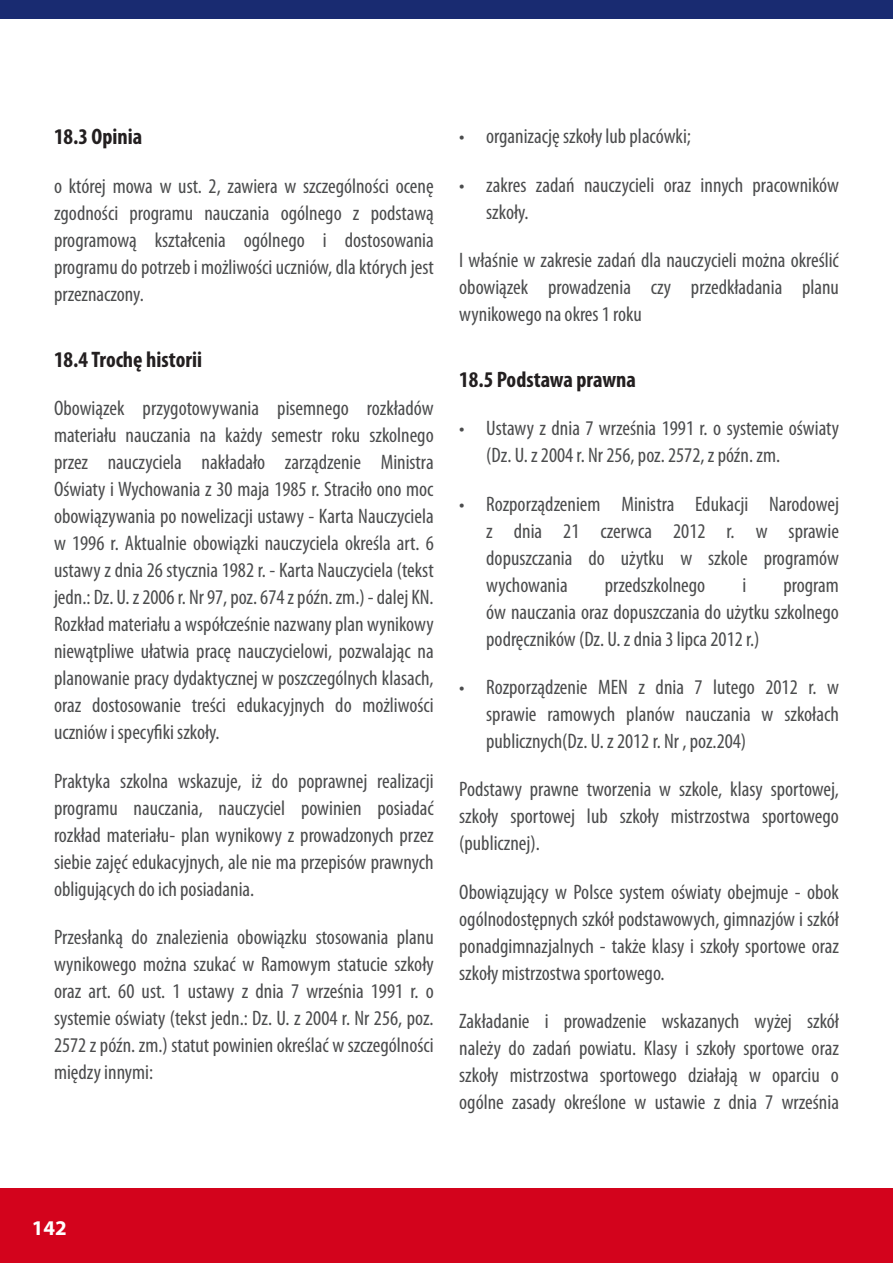
<style>
.page{position:relative;width:893px;height:1263px;background:#fff}
.page>*{position:absolute;margin:0;border:0;box-sizing:border-box;transform-origin:0 0}
.naglowki_w_tekscie{font:700 condensed 22.5px "Myriad Pro";color:#231f20}
.treść{font:condensed 21px/27px "Myriad Pro";color:#4b4c4d;text-align:justify}
.t1{font:700 21px "Myriad Pro";color:#fff}
</style>
<div class="page">
<div style="left:0;top:1188px;width:893px;height:75px;background:#d3031c"></div>
<div style="left:0;top:0;width:893px;height:18px;background:#192b71"></div>
<hr style="left:892px;top:1188px;width:1px;height:75px;background:#4b4c4d">
<p class="naglowki_w_tekscie" style="left:54px;top:123px;width:90px">18.3 Opinia</p>
<p class="treść" style="left:54px;top:172px;width:381px">o której mowa w ust. 2, zawiera w szczególności ocenę zgodności programu nauczania ogólnego z podstawą programową kształcenia ogólnego i dostosowania programu do potrzeb i możliwości uczniów, dla których jest przeznaczony.</p>
<p class="naglowki_w_tekscie" style="left:54px;top:345px;width:150px">18.4 Trochę historii</p>
<p class="treść" style="left:54px;top:395px;width:381px">Obowiązek przygotowywania pisemnego rozkładów materiału nauczania na każdy semestr roku szkolnego przez nauczyciela nakładało zarządzenie Ministra Oświaty i Wychowania z 30 maja 1985 r. Straciło ono moc obowiązywania po nowelizacji ustawy - Karta Nauczyciela w 1996 r. Aktualnie obowiązki nauczyciela określa art. 6 ustawy z dnia 26 stycznia 1982 r. - Karta Nauczyciela (tekst jedn.: Dz. U. z 2006 r. Nr 97, poz. 674 z późn. zm.) - dalej KN.<br>Rozkład materiału a współcześnie nazwany plan wynikowy niewątpliwe ułatwia pracę nauczycielowi, pozwalając na planowanie pracy dydaktycznej w poszczególnych klasach, oraz dostosowanie treści edukacyjnych do możliwości uczniów i specyfiki szkoły.</p>
<p class="treść" style="left:54px;top:767px;width:381px">Praktyka szkolna wskazuje, iż do poprawnej realizacji programu nauczania, nauczyciel powinien posiadać rozkład materiału- plan wynikowy z prowadzonych przez siebie zajęć edukacyjnych, ale nie ma przepisów prawnych obligujących do ich posiadania.</p>
<p class="treść" style="left:54px;top:923px;width:381px">Przesłanką do znalezienia obowiązku stosowania planu wynikowego można szukać w Ramowym statucie szkoły oraz art. 60 ust. 1 ustawy z dnia 7 września 1991 r. o systemie oświaty (tekst jedn.: Dz. U. z 2004 r. Nr 256, poz.<br>2572 z późn. zm.) statut powinien określać w szczególności między innymi:</p>
<p class="treść" style="left:486px;top:123px;width:206px">organizację szkoły lub placówki;</p>
<p class="treść" style="left:486px;top:171px;width:354px">zakres zadań nauczycieli oraz innych pracowników szkoły.</p>
<p class="treść" style="left:459px;top:246px;width:381px">I właśnie w zakresie zadań dla nauczycieli można określić obowiązek prowadzenia czy przedkładania planu wynikowego na okres 1 roku</p>
<p class="treść" style="left:459px;top:123px;width:7px">•</p>
<p class="treść" style="left:459px;top:171px;width:7px">•</p>
<p class="naglowki_w_tekscie" style="left:459px;top:366px;width:178px">18.5 Podstawa prawna</p>
<p class="treść" style="left:486px;top:415px;width:354px">Ustawy z dnia 7 września 1991 r. o systemie oświaty (Dz. U. z 2004 r. Nr 256, poz. 2572, z późn. zm.</p>
<p class="treść" style="left:486px;top:490px;width:354px">Rozporządzeniem Ministra Edukacji Narodowej z dnia 21 czerwca 2012 r. w sprawie dopuszczania do użytku w szkole programów wychowania</p>
<p class="treść" style="left:459px;top:415px;width:7px">•</p>
<p class="treść" style="left:459px;top:490px;width:7px">•</p>
<p class="treść" style="left:605px;top:571px;width:102px">przedszkolnego</p>
<p class="treść" style="left:742px;top:571px;width:5px">i</p>
<p class="treść" style="left:486px;top:571px;width:354px;text-indent:297px">program ów nauczania oraz dopuszczania do użytku szkolnego podręczników (Dz. U. z dnia 3 lipca 2012 r.)</p>
<p class="treść" style="left:486px;top:673px;width:354px">Rozporządzenie MEN z dnia 7 lutego 2012 r. w sprawie ramowych planów nauczania w szkołach publicznych(Dz. U. z 2012 r. Nr , poz.204)</p>
<p class="treść" style="left:459px;top:775px;width:381px">Podstawy prawne tworzenia w szkole, klasy sportowej, szkoły sportowej lub szkoły mistrzostwa sportowego (publicznej).</p>
<p class="treść" style="left:459px;top:878px;width:381px">Obowiązujący w Polsce system oświaty obejmuje - obok ogólnodostępnych szkół podstawowych, gimnazjów i szkół ponadgimnazjalnych - także klasy i szkoły sportowe oraz szkoły mistrzostwa sportowego.</p>
<p class="treść" style="left:459px;top:1007px;width:381px">Zakładanie i prowadzenie wskazanych wyżej szkół należy do zadań powiatu. Klasy i szkoły sportowe oraz szkoły mistrzostwa sportowego działają w oparciu o ogólne zasady określone w ustawie z dnia 7 września</p>
<p class="treść" style="left:459px;top:673px;width:7px">•</p>
<p class="t1" style="left:32px;top:1214px;width:24px">142</p>
</div>
